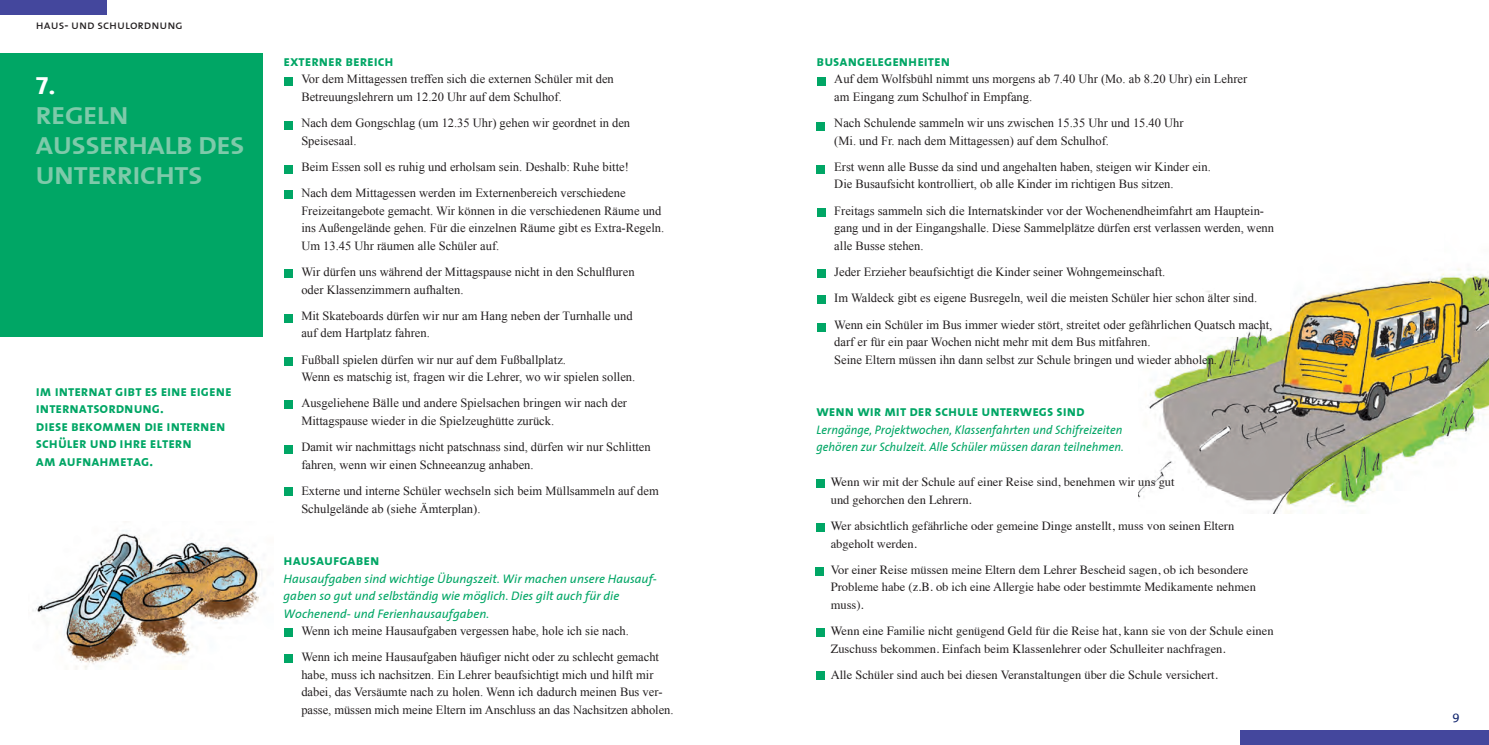
<style>
.page{position:relative;width:1489px;height:745px;background:#fff}
.page>*{position:absolute;margin:0;border:0;box-sizing:border-box;transform-origin:0 0}
.t1{font:25px/30px "The Sans Bold Caps";color:#7ecaaa;scale:1.1 1}
.t2{font:25px "The Sans Bold Caps";color:#fff;scale:1.1 1}
.t3{font:15px/17.5px "The Sans Bold Caps";color:#00a665;scale:.95 1}
.t4{font:12.5px/17.5px "Times New Roman";color:#231f20}
.t5{font:12.5px/17.5px "Times";color:#231f20}
.t6{font:italic 12.5px/17.5px "The Sans";color:#00a665}
.t7{font:italic 12.5px/17.5px "The Sans";color:#00a665;scale:.95 1}
.t8{font:12.5px "The Sans Caps";color:#231f20}
.t9{font:12.5px "The Sans";color:#0f236c}
</style>
<div class="page">
<img style="left:32px;top:530px;width:231px;height:139px">
<img style="left:1138px;top:268px;width:350px;height:245px">
<div style="left:0;top:0;width:106px;height:14px;background:#44479d"></div>
<div style="left:0;top:53px;width:262px;height:284px;background:#00a665"></div>
<div style="left:283px;top:121px;width:9px;height:9px;background:#00a665"></div>
<div style="left:284px;top:77px;width:9px;height:8px;background:#00a665"></div>
<div style="left:283px;top:165px;width:9px;height:9px;background:#00a665"></div>
<div style="left:284px;top:190px;width:9px;height:9px;background:#00a665"></div>
<div style="left:284px;top:268px;width:9px;height:9px;background:#00a665"></div>
<div style="left:284px;top:314px;width:9px;height:9px;background:#00a665"></div>
<div style="left:284px;top:356px;width:9px;height:9px;background:#00a665"></div>
<div style="left:284px;top:400px;width:9px;height:9px;background:#00a665"></div>
<div style="left:283px;top:444px;width:9px;height:9px;background:#00a665"></div>
<div style="left:283px;top:486px;width:9px;height:9px;background:#00a665"></div>
<div style="left:816px;top:122px;width:9px;height:9px;background:#00a665"></div>
<div style="left:816px;top:77px;width:9px;height:8px;background:#00a665"></div>
<div style="left:1240px;top:730px;width:248px;height:14px;background:#44479d"></div>
<div style="left:816px;top:208px;width:9px;height:9px;background:#00a665"></div>
<div style="left:816px;top:165px;width:9px;height:9px;background:#00a665"></div>
<div style="left:816px;top:269px;width:9px;height:9px;background:#00a665"></div>
<div style="left:816px;top:295px;width:9px;height:9px;background:#00a665"></div>
<div style="left:816px;top:323px;width:9px;height:8px;background:#00a665"></div>
<div style="left:815px;top:478px;width:9px;height:9px;background:#00a665"></div>
<div style="left:816px;top:522px;width:8px;height:9px;background:#00a665"></div>
<div style="left:284px;top:628px;width:9px;height:8px;background:#00a665"></div>
<div style="left:284px;top:654px;width:9px;height:9px;background:#00a665"></div>
<div style="left:815px;top:566px;width:9px;height:9px;background:#00a665"></div>
<div style="left:815px;top:627px;width:9px;height:9px;background:#00a665"></div>
<div style="left:816px;top:670px;width:8px;height:9px;background:#00a665"></div>
<p class="t8" style="left:36px;top:15px;width:148px">haus- und schulordnung</p>
<h1 class="t2" style="left:36px;top:65px;width:19px">7.</h1>
<h1 class="t1" style="left:36px;top:100px;width:191px">REGELN<br>AUSSERHALB DES<br>UNTERRICHTS</h1>
<p class="t3" style="left:36px;top:381px;width:207px">im internat gibt es eine eigene internatsordnung.<br>diese bekommen die internen schüler und ihre eltern<br>am aufnahmetag.</p>
<p class="t3" style="left:283px;top:51px;width:117px">externer bereich</p>
<p class="t4" style="left:301px;top:70px;width:314px">Vor dem Mittagessen treffen sich die externen Schüler mit den<br>Betreuungslehrern um 12.20 Uhr auf dem Schulhof.</p>
<p class="t4" style="left:301px;top:114px;width:330px">Nach dem Gongschlag (um 12.35 Uhr) gehen wir geordnet in den<br>Speisesaal.</p>
<p class="t4" style="left:301px;top:153px;width:329px;line-height:26.2px">Beim Essen soll es ruhig und erholsam sein. Deshalb: Ruhe bitte!<br>Nach dem Mittagessen werden im Externenbereich verschiedene</p>
<p class="t4" style="left:301px;top:201px;width:364px">Freizeitangebote gemacht. Wir können in die verschiedenen Räume und ins Außengelände gehen. Für die einzelnen Räume gibt es Extra-Regeln.<br>Um 13.45 Uhr räumen alle Schüler auf.</p>
<p class="t4" style="left:301px;top:263px;width:335px">Wir dürfen uns während der Mittagspause nicht in den Schulfluren oder Klassenzimmern aufhalten.</p>
<p class="t4" style="left:301px;top:306px;width:333px">Mit Skateboards dürfen wir nur am Hang neben der Turnhalle und auf dem Hartplatz fahren.</p>
<p class="t4" style="left:301px;top:350px;width:335px">Fußball spielen dürfen wir nur auf dem Fußballplatz.<br>Wenn es matschig ist, fragen wir die Lehrer, wo wir spielen sollen.</p>
<p class="t4" style="left:301px;top:394px;width:327px">Ausgeliehene Bälle und andere Spielsachen bringen wir nach der<br>Mittagspause wieder in die Spielzeughütte zurück.</p>
<p class="t4" style="left:301px;top:438px;width:351px">Damit wir nachmittags nicht patschnass sind, dürfen wir nur Schlitten fahren, wenn wir einen Schneeanzug anhaben.</p>
<p class="t4" style="left:301px;top:481px;width:359px">Externe und interne Schüler wechseln sich beim Müllsammeln auf dem<br>Schulgelände ab (siehe Ämterplan).</p>
<p class="t3" style="left:283px;top:550px;width:102px">hausaufgaben</p>
<p class="t6" style="left:283px;top:569px;width:375px">Hausaufgaben sind wichtige Übungszeit. Wir machen unsere Hausauf&shy;gaben so gut und selbständig wie möglich. Dies gilt auch für die<br>Wochenend- und Ferienhausaufgaben.</p>
<p class="t4" style="left:301px;top:617px;width:359px;line-height:26.2px">Wenn ich meine Hausaufgaben vergessen habe, hole ich sie nach.<br>Wenn ich meine Hausaufgaben häufiger nicht oder zu schlecht gemacht</p>
<p class="t4" style="left:301px;top:665px;width:374px">habe, muss ich nachsitzen. Ein Lehrer beaufsichtigt mich und hilft mir dabei, das Versäumte nach zu holen. Wenn ich dadurch meinen Bus ver&shy;passe, müssen mich meine Eltern im Anschluss an das Nachsitzen abholen.</p>
<p class="t3" style="left:816px;top:51px;width:142px">busangelegenheiten</p>
<p class="t4" style="left:834px;top:70px;width:414px">Auf dem Wolfsbühl nimmt uns morgens ab 7.40 Uhr (Mo. ab 8.20 Uhr) ein Lehrer am Eingang zum Schulhof in Empfang.</p>
<p class="t4" style="left:834px;top:114px;width:351px">Nach Schulende sammeln wir uns zwischen 15.35 Uhr und 15.40 Uhr (Mi. und Fr. nach dem Mittagessen) auf dem Schulhof.</p>
<p class="t4" style="left:834px;top:158px;width:378px">Erst wenn alle Busse da sind und angehalten haben, steigen wir Kinder ein.<br>Die Busaufsicht kontrolliert, ob alle Kinder im richtigen Bus sitzen.</p>
<p class="t4" style="left:834px;top:201px;width:441px">Freitags sammeln sich die Internatskinder vor der Wochenendheimfahrt am Hauptein&shy;gang und in der Eingangshalle. Diese Sammelplätze dürfen erst verlassen werden, wenn alle Busse stehen.</p>
<p class="t4" style="left:834px;top:258px;width:439px;line-height:26.2px">Jeder Erzieher beaufsichtigt die Kinder seiner Wohngemeinschaft.<br>Im Waldeck gibt es eigene Busregeln, weil die meisten Schüler hier schon älter sind.<br>Wenn ein Schüler im Bus immer wieder stört, streitet oder gefährlichen Quatsch macht,</p>
<p class="t4" style="left:834px;top:333px;width:384px">darf er für ein paar Wochen nicht mehr mit dem Bus mitfahren.<br>Seine Eltern müssen ihn dann selbst zur Schule bringen und wieder abholen.</p>
<p class="t3" style="left:816px;top:401px;width:284px">wenn wir mit der schule unterwegs sind</p>
<p class="t7" style="left:816px;top:420px;width:325px">Lerngänge, Projektwochen, Klassenfahrten und Schifreizeiten gehören zur Schulzeit. Alle Schüler müssen daran teilnehmen.</p>
<p class="t5" style="left:830px;top:472px;width:345px">Wenn wir mit der Schule auf einer Reise sind, benehmen wir uns gut und gehorchen den Lehrern.</p>
<p class="t5" style="left:830px;top:515px;width:405px">Wer absichtlich gefährliche oder gemeine Dinge anstellt, muss von seinen Eltern abgeholt werden.</p>
<p class="t5" style="left:830px;top:559px;width:426px">Vor einer Reise müssen meine Eltern dem Lehrer Bescheid sagen, ob ich besondere<br>Probleme habe (z.B. ob ich eine Allergie habe oder bestimmte Medikamente nehmen muss).</p>
<p class="t5" style="left:830px;top:620px;width:444px">Wenn eine Familie nicht genügend Geld für die Reise hat, kann sie von der Schule einen<br>Zuschuss bekommen. Einfach beim Klassenlehrer oder Schulleiter nachfragen.</p>
<p class="t5" style="left:830px;top:664px;width:388px">Alle Schüler sind auch bei diesen Veranstaltungen über die Schule versichert.</p>
<p class="t9" style="left:1452px;top:704px;width:9px">9</p>
</div>
